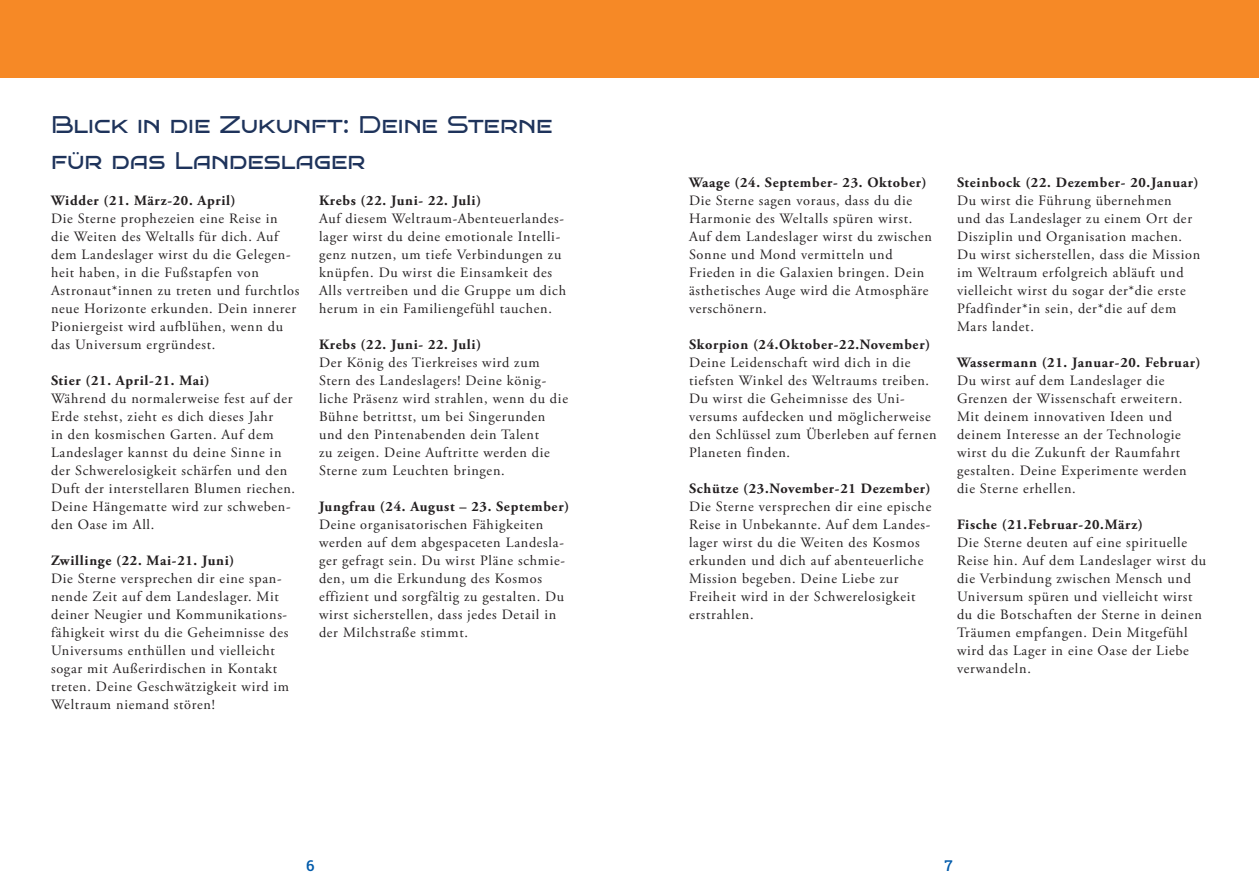
<style>
.page{position:relative;width:1259px;height:893px;background:#fff}
.page>*{position:absolute;margin:0;border:0;box-sizing:border-box;transform-origin:0 0}
.Subline{font:24px/36px "Bruno Ace SC";color:#1e335b}
.t1{font:15px "Roboto Slab";color:#015aaa}
.Unterschrift{font:14.25px/18px "Adobe Garamond Pro";letter-spacing:.05em;color:#231f20}
.s1{font-weight:700}
</style>
<div class="page">
<div style="left:0;top:0;width:629px;height:77px;background:#f68926"></div>
<div style="left:629px;top:0;width:630px;height:77px;background:#f68926"></div>
<p class="Subline" style="left:51px;top:107px;width:503px">Blick in die Zukunft: Deine Sterne für das Landeslager</p>
<p class="Unterschrift" style="left:51px;top:192px;width:250px"><span class="s1">Widder (21. März-20. April)<br></span>Die Sterne prophezeien eine Reise in<br>die Weiten des Weltalls für dich. Auf dem Landeslager wirst du die Gelegen&shy;heit haben, in die Fußstapfen von Astronaut*innen zu treten und furchtlos neue Horizonte erkunden. Dein innerer Pioniergeist wird aufblühen, wenn du das Universum ergründest.</p>
<p class="Unterschrift" style="left:51px;top:372px;width:246px"><span class="s1">Stier (21. April-21. Mai)<br></span>Während du normalerweise fest auf der Erde stehst, zieht es dich dieses Jahr<br>in den kosmischen Garten. Auf dem Landeslager kannst du deine Sinne in der Schwerelosigkeit schärfen und den Duft der interstellaren Blumen riechen.<br>Deine Hängematte wird zur schweben&shy;den Oase im All.</p>
<p class="Unterschrift" style="left:51px;top:552px;width:240px"><span class="s1">Zwillinge (22. Mai-21. Juni)<br></span>Die Sterne versprechen dir eine span&shy;nende Zeit auf dem Landeslager. Mit deiner Neugier und Kommunikations&shy;fähigkeit wirst du die Geheimnisse des Universums enthüllen und vielleicht sogar mit Außerirdischen in Kontakt treten. Deine Geschwätzigkeit wird im Weltraum niemand stören!</p>
<p class="Unterschrift" style="left:319px;top:192px;width:248px"><span class="s1">Krebs (22. Juni- 22. Juli)<br></span>Auf diesem Weltraum-Abenteuerlandes&shy;lager wirst du deine emotionale Intelli&shy;genz nutzen, um tiefe Verbindungen zu knüpfen. Du wirst die Einsamkeit des Alls vertreiben und die Gruppe um dich herum in ein Familiengefühl tauchen.</p>
<p class="Unterschrift" style="left:319px;top:336px;width:250px"><span class="s1">Krebs (22. Juni- 22. Juli)<br></span>Der König des Tierkreises wird zum Stern des Landeslagers! Deine könig&shy;liche Präsenz wird strahlen, wenn du die Bühne betrittst, um bei Singerunden und den Pintenabenden dein Talent<br>zu zeigen. Deine Auftritte werden die Sterne zum Leuchten bringen.</p>
<p class="Unterschrift" style="left:319px;top:498px;width:252px"><span class="s1">Jungfrau (24. August – 23. September)<br></span>Deine organisatorischen Fähigkeiten werden auf dem abgespaceten Landesla&shy;ger gefragt sein. Du wirst Pläne schmie&shy;den, um die Erkundung des Kosmos effizient und sorgfältig zu gestalten. Du wirst sicherstellen, dass jedes Detail in der Milchstraße stimmt.</p>
<p class="Unterschrift" style="left:689px;top:174px;width:244px"><span class="s1">Waage (24. September- 23. Oktober)<br></span>Die Sterne sagen voraus, dass du die Harmonie des Weltalls spüren wirst.<br>Auf dem Landeslager wirst du zwischen Sonne und Mond vermitteln und Frieden in die Galaxien bringen. Dein ästhetisches Auge wird die Atmosphäre verschönern.</p>
<p class="Unterschrift" style="left:689px;top:336px;width:249px"><span class="s1">Skorpion (24.Oktober-22.November)<br></span>Deine Leidenschaft wird dich in die tiefsten Winkel des Weltraums treiben.<br>Du wirst die Geheimnisse des Uni&shy;versums aufdecken und möglicherweise den Schlüssel zum Überleben auf fernen Planeten finden.</p>
<p class="Unterschrift" style="left:689px;top:480px;width:244px"><span class="s1">Schütze (23.November-21 Dezember)<br></span>Die Sterne versprechen dir eine epische Reise in Unbekannte. Auf dem Landes&shy;lager wirst du die Weiten des Kosmos erkunden und dich auf abenteuerliche Mission begeben. Deine Liebe zur Freiheit wird in der Schwerelosigkeit erstrahlen.</p>
<p class="Unterschrift" style="left:957px;top:174px;width:245px"><span class="s1">Steinbock (22. Dezember- 20.Januar)<br></span>Du wirst die Führung übernehmen<br>und das Landeslager zu einem Ort der Disziplin und Organisation machen.<br>Du wirst sicherstellen, dass die Mission im Weltraum erfolgreich abläuft und vielleicht wirst du sogar der*die erste Pfadfinder*in sein, der*die auf dem Mars landet.</p>
<p class="Unterschrift" style="left:957px;top:354px;width:245px"><span class="s1">Wassermann (21. Januar-20. Februar)<br></span>Du wirst auf dem Landeslager die Grenzen der Wissenschaft erweitern.<br>Mit deinem innovativen Ideen und deinem Interesse an der Technologie wirst du die Zukunft der Raumfahrt gestalten. Deine Experimente werden die Sterne erhellen.</p>
<p class="Unterschrift" style="left:957px;top:516px;width:251px"><span class="s1">Fische (21.Februar-20.März)<br></span>Die Sterne deuten auf eine spirituelle Reise hin. Auf dem Landeslager wirst du die Verbindung zwischen Mensch und Universum spüren und vielleicht wirst du die Botschaften der Sterne in deinen Träumen empfangen. Dein Mitgefühl wird das Lager in eine Oase der Liebe verwandeln.</p>
<p class="t1" style="left:306px;top:855px;width:10px">6</p>
<p class="t1" style="left:944px;top:855px;width:10px">7</p>
</div>
